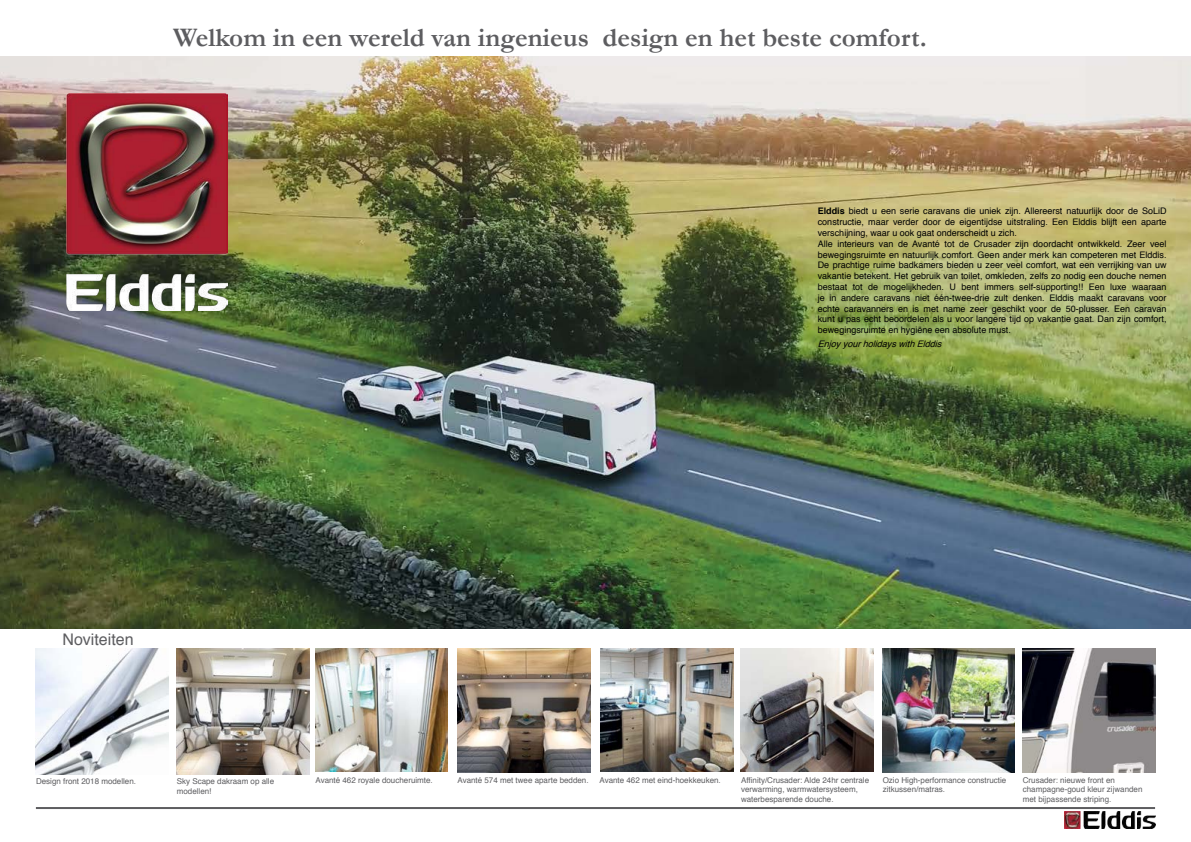
<style>
.page{position:relative;width:1191px;height:842px;background:#fff}
.page>*{position:absolute;margin:0;border:0;box-sizing:border-box;transform-origin:0 0}
.t1{font:700 27px "Garamond";color:#5d5d60}
.t2{font:16px "Helvetica";color:#5d5d60}
.t3{font:9px/10.8px "Helvetica";color:#000101}
.t4{font:italic 9px "Helvetica";color:#000101}
.t5{font:8px/9.6px "Helvetica";color:#5d5d60}
.s1{font-weight:700}
</style>
<div class="page">
<img style="left:0;top:56px;width:1191px;height:573px">
<img style="left:177px;top:649px;width:133px;height:125px">
<img style="left:36px;top:649px;width:133px;height:125px">
<img style="left:457px;top:649px;width:133px;height:123px">
<img style="left:1022px;top:649px;width:133px;height:123px">
<img style="left:315px;top:649px;width:133px;height:123px">
<img style="left:600px;top:649px;width:133px;height:123px">
<img style="left:740px;top:649px;width:133px;height:123px">
<img style="left:67px;top:94px;width:160px;height:216px">
<hr style="left:36px;top:807px;width:1119px;height:2px;background:#5d5d60">
<img style="left:882px;top:649px;width:133px;height:123px">
<img style="left:1064px;top:812px;width:91px;height:16px">
<h1 class="t1" style="left:173px;top:19px;width:755px">Welkom in een wereld van ingenieus design en het beste comfort.</h1>
<h2 class="t2" style="left:63px;top:627px;width:73px">Noviteiten</h2>
<p class="t3" style="left:818px;top:206px;width:350px"><span class="s1">Elddis</span> biedt u een serie caravans die uniek zijn. Allereerst natuurlijk door de SoLiD constructie, maar verder door de eigentijdse uitstraling. Een Elddis blijft een aparte verschijning, waar u ook gaat onderscheidt u zich.<br>Alle interieurs van de Avanté tot de Crusader zijn doordacht ontwikkeld. Zeer veel bewegingsruimte en natuurlijk comfort. Geen ander merk kan competeren met Elddis.<br>De prachtige ruime badkamers bieden u zeer veel comfort, wat een verrijking van uw vakantie betekent. Het gebruik van toilet, omkleden, zelfs zo nodig een douche nemen bestaat tot de mogelijkheden. U bent immers self-supporting!! Een luxe waaraan je in andere caravans niet één-twee-drie zult denken. Elddis maakt caravans voor echte caravanners en is met name zeer geschikt voor de 50-plusser. Een caravan kunt u pas echt beoordelen als u voor langere tijd op vakantie gaat. Dan zijn comfort, bewegingsruimte en hygiëne een absolute must.</p>
<p class="t4" style="left:818px;top:337px;width:129px">EnjoyyourholidayswithElddis</p>
<p class="t5" style="left:36px;top:777px;width:102px">Design front 2018 modellen.</p>
<p class="t5" style="left:599px;top:775px;width:123px">Avante 462 met eind-hoekkeuken.</p>
<p class="t5" style="left:741px;top:775px;width:130px">Affinity/Crusader: Alde 24hr centrale verwarming, warmwatersysteem, waterbesparende douche.</p>
<p class="t5" style="left:882px;top:775px;width:125px">Ozio High-performance constructie zitkussen/matras.</p>
<p class="t5" style="left:1022px;top:775px;width:121px">Crusader: nieuwe front en champagne-goud kleur zijwanden met bijpassende striping.</p>
<p class="t5" style="left:315px;top:775px;width:119px">Avanté 462 royale doucheruimte.</p>
<p class="t5" style="left:457px;top:775px;width:133px">Avanté 574 met twee aparte bedden.</p>
<p class="t5" style="left:177px;top:777px;width:99px">Sky Scape dakraam op alle modellen!</p>
</div>
